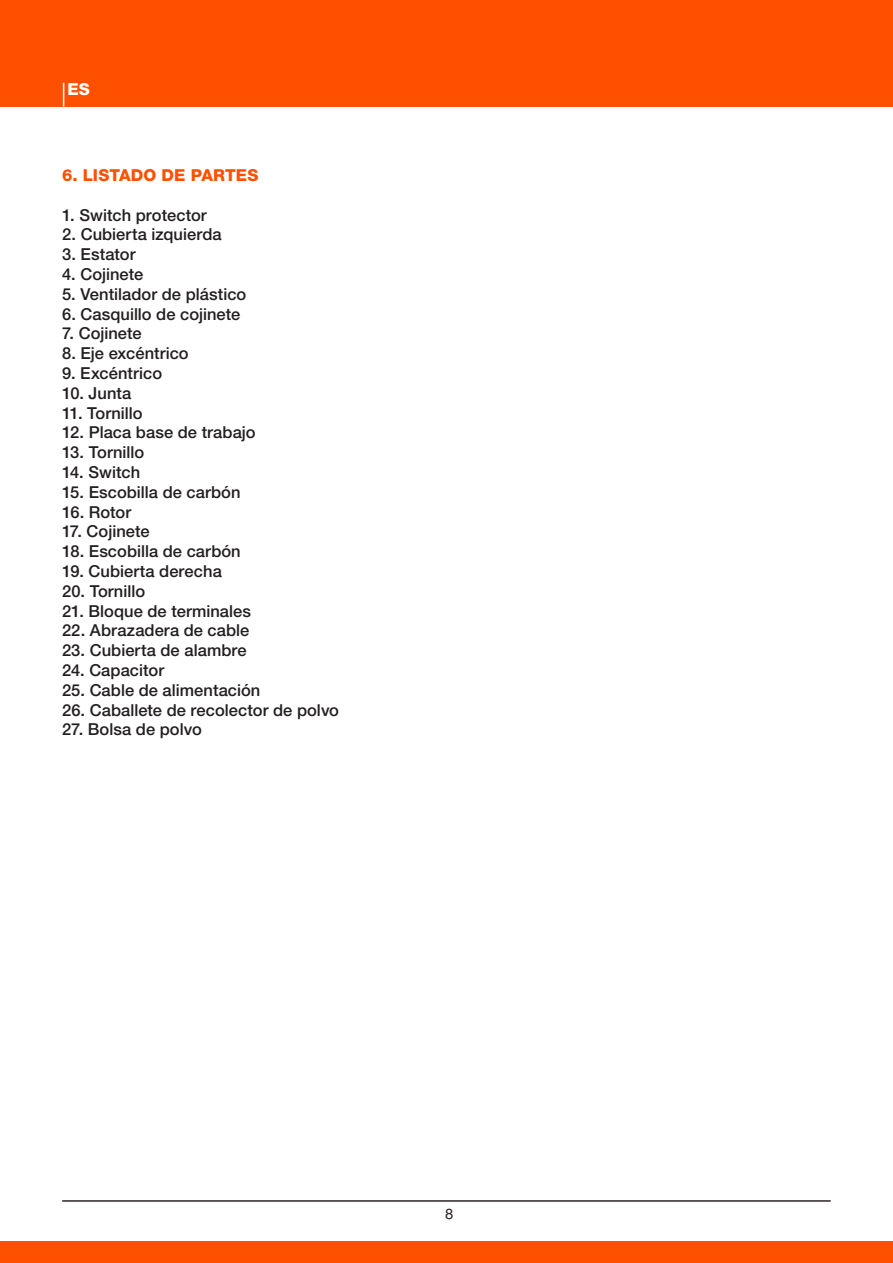
<style>
.page{position:relative;width:893px;height:1263px;background:#fff}
.page>*{position:absolute;margin:0;border:0;box-sizing:border-box;transform-origin:0 0}
.t1{font:500 16.5px "Helvetica Neue";color:#231f20}
.t2{font:800 16.5px "Helvetica Neue";letter-spacing:.005em;color:#ff5000}
.t3{font:800 16.5px "Helvetica Neue";color:#fff}
.t4{font:14.7px "Helvetica";color:#2f2429}
</style>
<div class="page">
<div style="left:0;top:0;width:893px;height:106px;background:#ff5000"></div>
<svg style="left:63px;top:83px;width:1px;height:24px"></svg>
<div style="left:0;top:1242px;width:893px;height:21px;background:#ff5000"></div>
<hr style="left:62px;top:1200px;width:769px;height:2px;background:#2f2429">
<p class="t3" style="left:68px;top:79px;width:24px">ES</p>
<p class="t2" style="left:62px;top:165px;width:198px">6. LISTADO DE PARTES</p>
<p class="t1" style="left:62px;top:205px;width:146px">1. Switch protector</p>
<p class="t1" style="left:62px;top:225px;width:161px">2. Cubierta izquierda</p>
<p class="t1" style="left:62px;top:244px;width:75px">3. Estator</p>
<p class="t1" style="left:62px;top:264px;width:83px">4. Cojinete</p>
<p class="t1" style="left:62px;top:284px;width:186px">5. Ventilador de plástico</p>
<p class="t1" style="left:62px;top:304px;width:180px">6. Casquillo de cojinete</p>
<p class="t1" style="left:62px;top:324px;width:81px">7. Cojinete</p>
<p class="t1" style="left:62px;top:343px;width:128px">8. Eje excéntrico</p>
<p class="t1" style="left:62px;top:363px;width:102px">9. Excéntrico</p>
<p class="t1" style="left:62px;top:383px;width:71px">10. Junta</p>
<p class="t1" style="left:62px;top:403px;width:82px">11. Tornillo</p>
<p class="t1" style="left:62px;top:423px;width:195px">12. Placa base de trabajo</p>
<p class="t1" style="left:62px;top:442px;width:84px">13. Tornillo</p>
<p class="t1" style="left:62px;top:462px;width:80px">14. Switch</p>
<p class="t1" style="left:62px;top:482px;width:180px">15. Escobilla de carbón</p>
<p class="t1" style="left:62px;top:502px;width:71px">16. Rotor</p>
<p class="t1" style="left:62px;top:522px;width:89px">17. Cojinete</p>
<p class="t1" style="left:62px;top:541px;width:180px">18. Escobilla de carbón</p>
<p class="t1" style="left:62px;top:561px;width:161px">19. Cubierta derecha</p>
<p class="t1" style="left:62px;top:581px;width:85px">20. Tornillo</p>
<p class="t1" style="left:62px;top:601px;width:190px">21. Bloque de terminales</p>
<p class="t1" style="left:62px;top:621px;width:189px">22. Abrazadera de cable</p>
<p class="t1" style="left:62px;top:640px;width:186px">23. Cubierta de alambre</p>
<p class="t1" style="left:62px;top:660px;width:104px">24. Capacitor</p>
<p class="t1" style="left:62px;top:680px;width:200px">25. Cable de alimentación</p>
<p class="t1" style="left:62px;top:700px;width:278px">26. Caballete de recolector de polvo</p>
<p class="t1" style="left:62px;top:720px;width:141px">27. Bolsa de polvo</p>
<p class="t4" style="left:445px;top:1205px;width:10px">8</p>
</div>
